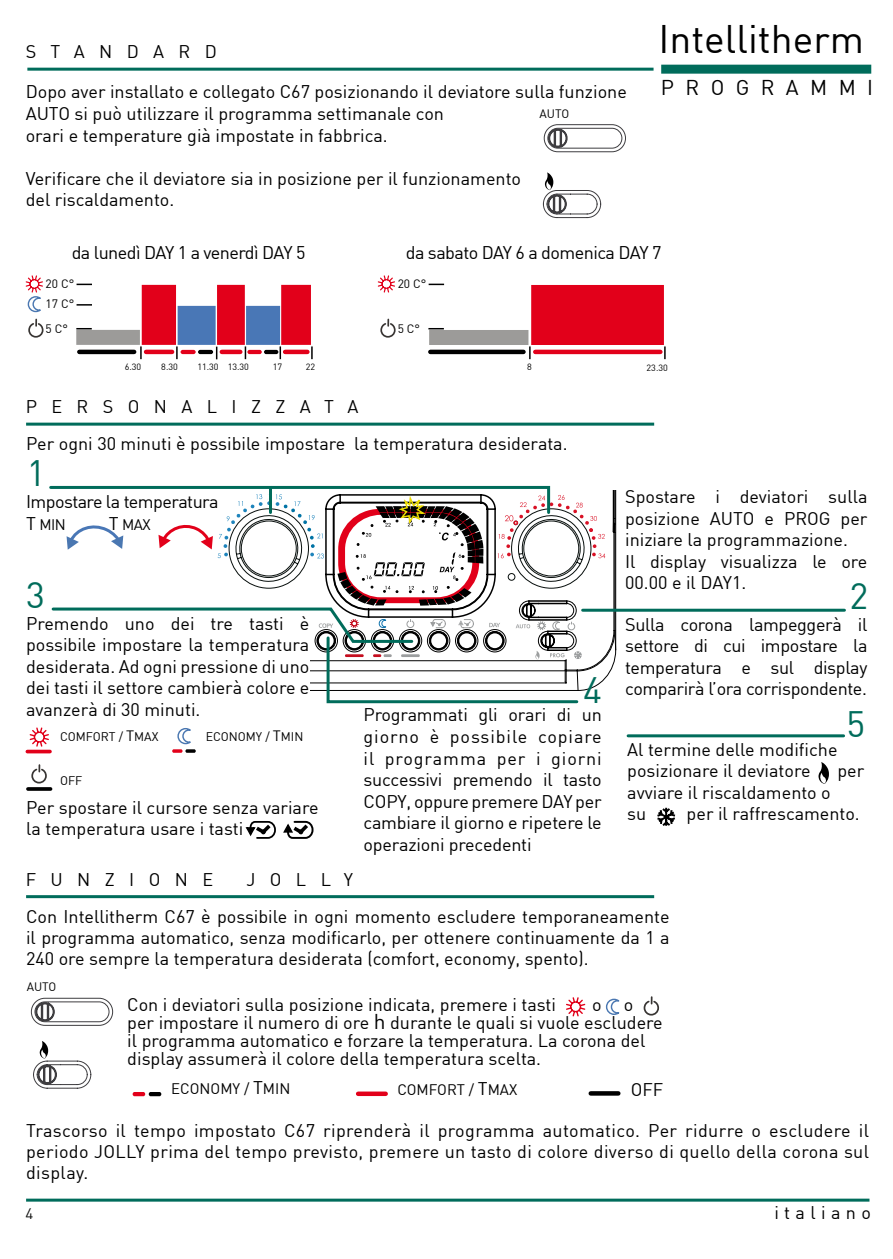
<style>
.page{position:relative;width:893px;height:1259px;background:#fff}
.page>*{position:absolute;margin:0;border:0;box-sizing:border-box;transform-origin:0 0}
.t1{font:39px "DIN";color:#000}
.t2{font:36px "DIN";color:#006c5b}
.t3{font:21px "DIN";color:#000}
.t4{font:18px/21.6px "DIN";color:#000}
.t5{font:18px "DIN";letter-spacing:-.03em;color:#000}
.t6{font:15px "DIN";color:#000}
.t7{font:15px "DIN";color:#111211}
.t8{font:12.3px "DIN";color:#000}
.t9{font:12px "DIN";color:#000}
.t10{font:9px "DIN";color:#000}
.s1{font-size:18px}
.s2{font-size:14.7px}
.s3{font-size:21px}
</style>
<div class="page">
<hr style="left:26px;top:1198px;width:843px;height:3px;background:#006c5b">
<hr style="left:26px;top:422px;width:628px;height:3px;background:#006c5b">
<hr style="left:79px;top:350px;width:55px;height:4px;background:#000">
<hr style="left:146px;top:350px;width:26px;height:4px;background:#e2001a">
<hr style="left:181px;top:350px;width:15px;height:4px;background:#e2001a;border-radius:2px">
<hr style="left:198px;top:350px;width:15px;height:4px;background:#000;border-radius:2px">
<hr style="left:222px;top:350px;width:18px;height:4px;background:#e2001a">
<hr style="left:285px;top:350px;width:22px;height:4px;background:#e2001a">
<div style="left:178px;top:306px;width:38px;height:39px;background:#4977b6"></div>
<div style="left:142px;top:285px;width:34px;height:60px;background:#e2001a"></div>
<svg style="left:25px;top:275px;width:19px;height:63px"></svg>
<div style="left:217px;top:285px;width:28px;height:60px;background:#e2001a"></div>
<div style="left:281px;top:285px;width:30px;height:60px;background:#e2001a"></div>
<svg style="left:140px;top:346px;width:2px;height:13px"></svg>
<svg style="left:176px;top:346px;width:2px;height:13px"></svg>
<svg style="left:216px;top:347px;width:1px;height:12px"></svg>
<svg style="left:245px;top:346px;width:1px;height:13px"></svg>
<svg style="left:280px;top:346px;width:1px;height:13px"></svg>
<svg style="left:311px;top:346px;width:2px;height:13px"></svg>
<svg style="left:529px;top:346px;width:2px;height:13px"></svg>
<svg style="left:664px;top:346px;width:2px;height:13px"></svg>
<hr style="left:535px;top:350px;width:125px;height:4px;background:#e2001a">
<div style="left:531px;top:285px;width:133px;height:60px;background:#e2001a"></div>
<div style="left:76px;top:330px;width:64px;height:15px;background:#9c9b99"></div>
<div style="left:429px;top:330px;width:99px;height:15px;background:#9c9b99"></div>
<svg style="left:77px;top:284px;width:15px;height:1px"></svg>
<svg style="left:77px;top:304px;width:15px;height:2px"></svg>
<svg style="left:76px;top:328px;width:16px;height:1px"></svg>
<div style="left:246px;top:306px;width:34px;height:39px;background:#4977b6"></div>
<svg style="left:377px;top:275px;width:18px;height:18px"></svg>
<svg style="left:380px;top:318px;width:16px;height:20px"></svg>
<svg style="left:429px;top:284px;width:15px;height:1px"></svg>
<svg style="left:428px;top:328px;width:16px;height:1px"></svg>
<svg style="left:543px;top:124px;width:83px;height:29px"></svg>
<hr style="left:583px;top:609px;width:261px;height:3px;background:#006c5b">
<hr style="left:628px;top:734px;width:216px;height:3px;background:#006c5b">
<svg style="left:818px;top:762px;width:11px;height:22px"></svg>
<hr style="left:26px;top:895px;width:628px;height:3px;background:#006c5b">
<svg style="left:33px;top:1041px;width:59px;height:48px"></svg>
<svg style="left:30px;top:997px;width:84px;height:29px"></svg>
<svg style="left:605px;top:998px;width:15px;height:17px"></svg>
<svg style="left:566px;top:997px;width:20px;height:20px"></svg>
<svg style="left:643px;top:996px;width:17px;height:20px"></svg>
<svg style="left:591px;top:1091px;width:27px;height:4px"></svg>
<div style="left:358px;top:1091px;width:28px;height:5px;background:#e2001a"></div>
<hr style="left:133px;top:1092px;width:12px;height:4px;background:#e2001a;border-radius:2px">
<hr style="left:149px;top:1092px;width:12px;height:4px;background:#000;border-radius:2px">
<svg style="left:27px;top:749px;width:23px;height:4px"></svg>
<svg style="left:29px;top:727px;width:20px;height:20px"></svg>
<svg style="left:172px;top:749px;width:11px;height:4px"></svg>
<svg style="left:185px;top:749px;width:11px;height:4px"></svg>
<svg style="left:177px;top:728px;width:14px;height:17px"></svg>
<svg style="left:31px;top:764px;width:16px;height:20px"></svg>
<svg style="left:28px;top:787px;width:23px;height:4px"></svg>
<svg style="left:542px;top:172px;width:60px;height:46px"></svg>
<hr style="left:27px;top:68px;width:626px;height:3px;background:#006c5b">
<div style="left:661px;top:65px;width:210px;height:9px;background:#006c5b"></div>
<svg style="left:657px;top:807px;width:19px;height:19px"></svg>
<hr style="left:430px;top:350px;width:93px;height:4px;background:#000">
<hr style="left:247px;top:350px;width:15px;height:4px;background:#e2001a;border-radius:2px">
<hr style="left:264px;top:350px;width:14px;height:4px;background:#000;border-radius:2px">
<svg style="left:245px;top:820px;width:68px;height:19px"></svg>
<svg style="left:49px;top:485px;width:567px;height:219px"></svg>
<p class="t4" style="left:26px;top:40px;width:23px">STAN</p>
<p class="t4" style="left:127px;top:40px;width:46px">D AR</p>
<p class="t4" style="left:205px;top:40px;width:14px">D</p>
<h1 class="t1" style="left:659px;top:15px;width:207px">I ntellitherm</h1>
<p class="t3" style="left:661px;top:74px;width:44px">P RO</p>
<p class="t3" style="left:736px;top:74px;width:48px">G RAMMI</p>
<p class="t4" style="left:26px;top:81px;width:603px">Dopo aver installato e collegato C67 posizionando il deviatore sulla funzione<br>AUTO si può utilizzare il programma settimanale con<br>orari e temperature già impostate in fabbrica.</p>
<p class="t4" style="left:26px;top:167px;width:497px">Verificare che il deviatore sia in posizione per il funzionamento del riscaldamento.</p>
<p class="t5" style="left:72px;top:241px;width:235px">da lunedì DAY 1 a venerdì DAY 5</p>
<p class="t9" style="left:539px;top:106px;width:23px">AUTO</p>
<p class="t4" style="left:406px;top:241px;width:257px">da sabato DAY 6 a domenica DAY 7</p>
<p class="t9" style="left:398px;top:276px;width:30px">20 C°</p>
<p class="t9" style="left:398px;top:321px;width:24px">5 C°</p>
<p class="t9" style="left:46px;top:276px;width:30px">20 C°</p>
<p class="t9" style="left:46px;top:321px;width:24px">5 C°</p>
<p class="t9" style="left:46px;top:296px;width:30px">17 C°</p>
<p class="t10" style="left:125px;top:361px;width:18px">6.30</p>
<p class="t10" style="left:161px;top:361px;width:18px">8.30</p>
<p class="t10" style="left:197px;top:361px;width:53px">11.30 13.30</p>
<p class="t10" style="left:273px;top:361px;width:11px">17</p>
<p class="t10" style="left:306px;top:361px;width:11px">22</p>
<p class="t4" style="left:26px;top:396px;width:50px">P ERSONALI</p>
<p class="t4" style="left:251px;top:396px;width:70px">ZZATA</p>
<p class="t10" style="left:527px;top:361px;width:6px">8</p>
<p class="t10" style="left:647px;top:362px;width:23px">23.30</p>
<p class="t4" style="left:26px;top:433px;width:543px">Per ogni 30 minuti è possibile impostare la temperatura desiderata.</p>
<h2 class="t2" style="left:27px;top:450px;width:20px">1</h2>
<p class="t4" style="left:26px;top:490px;width:194px">I mpostare la temperatura</p>
<p class="t6" style="left:26px;top:515px;width:23px"><span class="s1">T</span> MIN</p>
<p class="t6" style="left:109px;top:515px;width:44px"><span class="s1">T</span>MAX</p>
<h2 class="t2" style="left:26px;top:572px;width:20px">3</h2>
<p class="t4" style="left:26px;top:612px;width:285px;text-align:justify">Premendo uno dei tre tasti è possibile impostare la temperatura desiderata. Ad ogni pressione di uno dei tasti il settore cambierà colore e avanzerà di 30 minuti.</p>
<p class="t8" style="left:60px;top:729px;width:9px">COM</p>
<p class="t8" style="left:86px;top:729px;width:16px">FORT</p>
<p class="t8" style="left:119px;top:729px;width:41px">/ <span class="s2">T</span>MAX</p>
<p class="t8" style="left:206px;top:729px;width:9px">ECONOM</p>
<p class="t8" style="left:256px;top:729px;width:33px">Y / <span class="s2">T</span>MIN</p>
<p class="t8" style="left:60px;top:773px;width:24px">OFF</p>
<p class="t4" style="left:26px;top:796px;width:294px">Per spostare il cursore senza variare la temperatura usare i tasti</p>
<p class="t4" style="left:26px;top:868px;width:125px">FUN ZIONE</p>
<p class="t4" style="left:246px;top:868px;width:45px">J OLL</p>
<p class="t4" style="left:344px;top:868px;width:11px">Y</p>
<h2 class="t2" style="left:583px;top:667px;width:20px">4</h2>
<p class="t4" style="left:364px;top:704px;width:240px;text-align:justify">Programmati gli orari di un giorno è possibile copiare il programma per i giorni successivi premendo il tasto CO PY, oppure premere DAY per cambiare il giorno e ripetere le operazioni precedenti</p>
<p class="t4" style="left:625px;top:485px;width:244px">Spostare i deviatori sulla posizione AUTO e PROG per iniziare la programmazione.<br>I l display visualizza le ore<br>00.00 e il DAY1.</p>
<h2 class="t2" style="left:850px;top:573px;width:20px">2</h2>
<p class="t4" style="left:625px;top:613px;width:244px;text-align:justify">Sulla corona lampeggerà il settore di cui impostare la temperatura e sul display comparirà l’ora corrispondente.</p>
<h2 class="t2" style="left:847px;top:701px;width:20px">5</h2>
<p class="t4" style="left:627px;top:738px;width:212px">Al termine delle modifiche posizionare il deviatore</p>
<p class="t4" style="left:837px;top:759px;width:28px">per</p>
<p class="t4" style="left:627px;top:781px;width:205px">avviare il riscaldamento o su</p>
<p class="t4" style="left:687px;top:803px;width:175px">per il raffrescamento.</p>
<p class="t4" style="left:26px;top:905px;width:645px;text-align:justify">Con I ntellitherm C67 è possibile in ogni momento escludere temporaneamente il programma automatico, senza modificarlo, per ottenere continuamente da 1 a 240 ore sempre la temperatura desiderata (comfort, economy, spento).</p>
<p class="t9" style="left:27px;top:979px;width:23px">AUTO</p>
<p class="t4" style="left:127px;top:993px;width:430px">Con i deviatori sulla posizione indicata, premere i tasti</p>
<p class="t4" style="left:127px;top:995px;width:537px;line-height:18px;text-indent:465px">o o per impostare il numero di ore <span class="s3">h</span> durante le quali si vuole escludere il programma automatico e forzare la temperatura. La corona del display assumerà il colore della temperatura scelta.</p>
<p class="t6" style="left:171px;top:1079px;width:11px">ECONOM</p>
<p class="t6" style="left:233px;top:1079px;width:40px">Y / <span class="s1">T</span>MIN</p>
<p class="t6" style="left:397px;top:1080px;width:11px">COM</p>
<p class="t6" style="left:429px;top:1080px;width:19px">FORT</p>
<p class="t6" style="left:469px;top:1080px;width:50px">/ <span class="s1">T</span>MAX</p>
<p class="t4" style="left:631px;top:1078px;width:34px">OFF</p>
<p class="t4" style="left:26px;top:1120px;width:844px;text-align:justify">Trascorso il tempo impostato C67 riprenderà il programma automatico. Per ridurre o escludere il periodo JOLLY prima del tempo previsto, premere un tasto di colore diverso di quello della corona sul display.</p>
<p class="t7" style="left:26px;top:1204px;width:9px">4</p>
<p class="t4" style="left:774px;top:1201px;width:98px">italiano</p>
</div>
